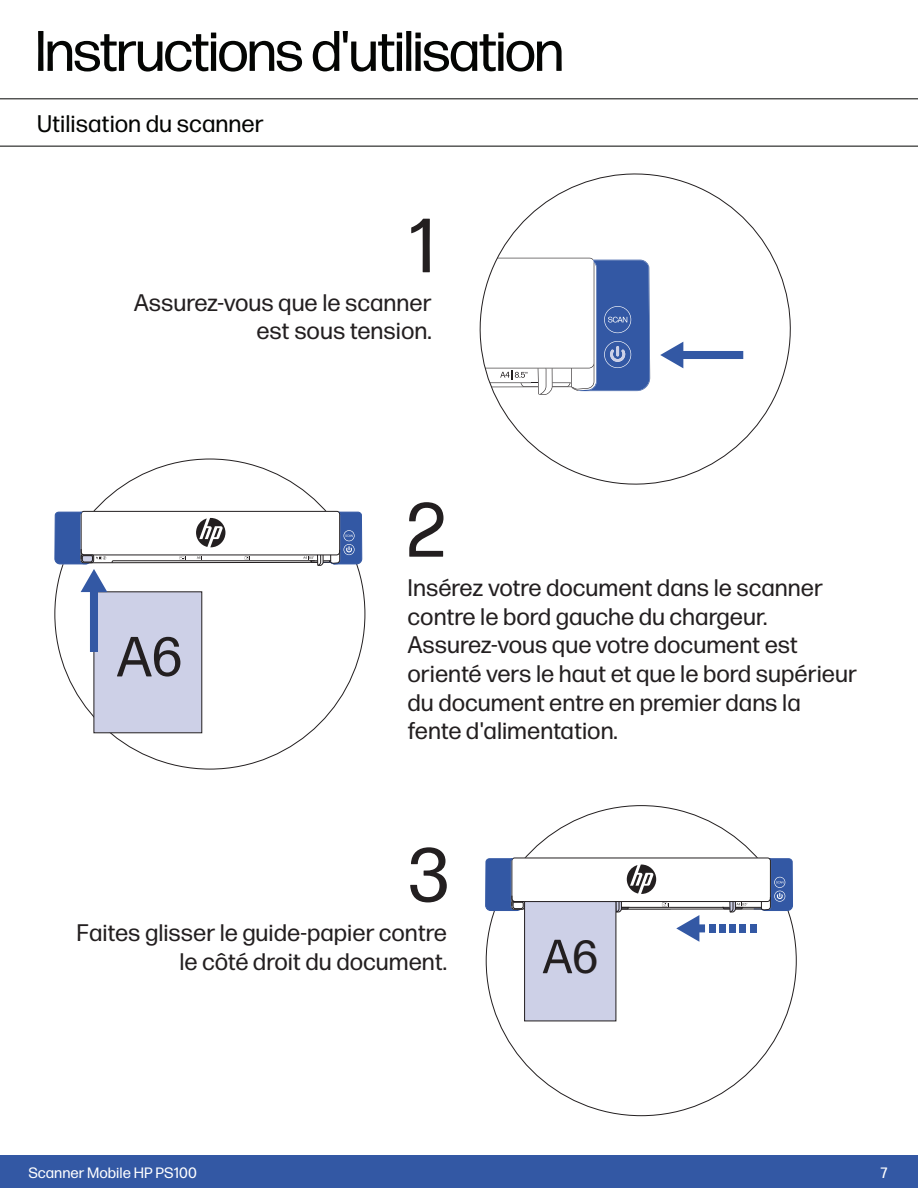
<style>
.page{position:relative;width:918px;height:1188px;background:#fff}
.page>*{position:absolute;margin:0;border:0;box-sizing:border-box;transform-origin:0 0}
.t1{font:76.5px "Forma DJR Display";color:#231f20}
.t2{font:57px "Forma DJR Display";color:#040503}
.t3{font:54.75px "Forma DJR Display";color:#231f20}
.t4{font:46.35px "Forma DJR Display";color:#231f20}
.t5{font:24px/28.7px "Forma DJR Micro";color:#231f20;text-align:right}
.t6{font:24px "Forma DJR Micro";color:#040503}
.t7{font:15px "Forma DJR Micro";color:#fff}
</style>
<div class="page">
<div style="left:0;top:1156px;width:918px;height:32px;background:#3358a4"></div>
<hr style="left:0;top:146px;width:918px;height:1px;background:#040503">
<hr style="left:0;top:99px;width:918px;height:1px;background:#040503">
<svg style="left:479px;top:173px;width:312px;height:312px"></svg>
<div style="left:524px;top:902px;width:92px;height:119px;background:#cdd0e7"></div>
<svg style="left:485px;top:858px;width:308px;height:115px"></svg>
<div style="left:94px;top:592px;width:108px;height:141px;background:#cdd0e7"></div>
<svg style="left:55px;top:511px;width:307px;height:165px"></svg>
<h2 class="t2" style="left:36px;top:16px;width:529px">Instructions d'utilisation</h2>
<p class="t6" style="left:37px;top:108px;width:228px">Utilisation du scanner</p>
<h1 class="t1" style="left:410px;top:199px;width:25px">1</h1>
<p class="t5" style="left:134px;top:287px;width:299px">Assurez-vous que le scanner est sous tension.</p>
<h3 class="t3" style="left:153px;top:623px;width:30px">6</h3>
<h1 class="t1" style="left:408px;top:483px;width:39px">2</h1>
<p class="t5" style="left:408px;top:572px;width:451px;text-align:left">Insérez votre document dans le scanner contre le bord gauche du chargeur.<br>Assurez-vous que votre document est orienté vers le haut et que le bord supérieur du document entre en premier dans la fente d'alimentation.</p>
<h1 class="t1" style="left:409px;top:828px;width:41px">3</h1>
<p class="t5" style="left:77px;top:918px;width:372px">Faites glisser le guide-papier contre le côté droit du document.</p>
<h3 class="t4" style="left:573px;top:928px;width:26px">6</h3>
<p class="t7" style="left:28px;top:1163px;width:170px">Scanner Mobile HP PS100</p>
<p class="t7" style="left:880px;top:1163px;width:9px">7</p>
</div>
